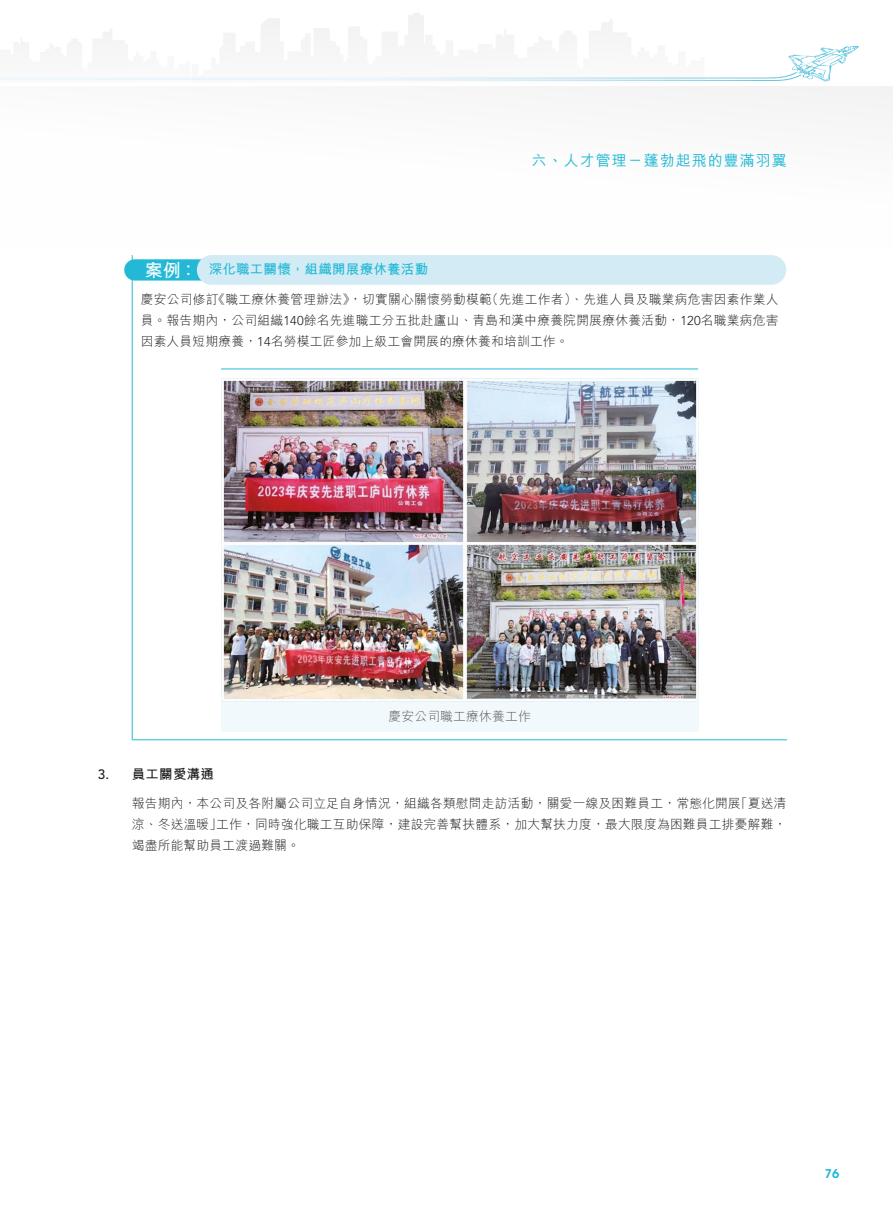
<style>
.page{position:relative;width:893px;height:1212px;background:#fff}
.page>*{position:absolute;margin:0;border:0;box-sizing:border-box;transform-origin:0 0}
.t1{font:700 18px "M Hei HK";color:#fff}
.t2{font:500 15px "M Hei HK";letter-spacing:.065em;color:#23b9d6}
.t3{font:700 13.5px "M Hei HK";letter-spacing:.015em;color:#23b9d6}
.t4{font:700 13.5px "M Hei HK";letter-spacing:.015em;color:#1c1c1b}
.t5{font:500 13.5px "Avenir LT Std";color:#1c1c1b}
.t6{font:300 12.75px/21px "M Hei HK";letter-spacing:.015em;color:#1c1c1b}
.t7{font:300 12.75px "M Hei HK";letter-spacing:.015em;color:#575756}
.t8{font:600 12px "ITC Avant Garde Std";color:#23b9d6}
.s1{font-family:"Avenir LT Std"}
</style>
<div class="page">
<svg style="left:0;top:13px;width:859px;height:69px"></svg>
<div style="left:124px;top:259px;width:493px;height:22px;background:#23b9d6;border-radius:11px"></div>
<div style="left:197px;top:255px;width:589px;height:30px;background:#d3ebf5;border-radius:15px"></div>
<hr style="left:132px;top:255px;width:1px;height:484px;background:#23b9d6">
<hr style="left:132px;top:739px;width:655px;height:1px;background:#23b9d6">
<div style="left:221px;top:702px;width:477px;height:29px;background:#f1f9fc"></div>
<hr style="left:221px;top:369px;width:477px;height:1px;background:#23b9d6">
<img style="left:221px;top:379px;width:477px;height:323px">
<h1 class="t1" style="left:145px;top:257px;width:54px">案例：</h1>
<p class="t3" style="left:209px;top:260px;width:221px">深化職工關懷，組織開展療休養活動</p>
<p class="t2" style="left:532px;top:150px;width:257px">六、人才管理－蓬勃起飛的豐滿羽翼</p>
<p class="t6" style="left:141px;top:288px;width:639px">慶安公司修訂<br>員。報告期內，公司組織<span class="s1">140</span>餘名先進職工分五批赴廬山、青島和漢中療養院開展療休養活動，<span class="s1">120</span>名職業病危害因素人員短期療養，<span class="s1">14</span>名勞模工匠參加上級工會開展的療休養和培訓工作。</p>
<p class="t6" style="left:212px;top:288px;width:281px">《職工療休養管理辦法，》切實關心關懷勞動模範</p>
<p class="t6" style="left:486px;top:288px;width:294px">（先進工作者）、先進人員及職業病危害因素作業人</p>
<p class="t5" style="left:98px;top:766px;width:13px">3.</p>
<p class="t4" style="left:132px;top:764px;width:84px">員工關愛溝通</p>
<p class="t7" style="left:388px;top:707px;width:144px">慶安公司職工療休養工作</p>
<p class="t6" style="left:216px;top:793px;width:572px;text-indent:-84px">報告期內，本公司及各附屬公司立足自身情況，組織各類慰問走訪活動，關愛一線及困難員工，常態化開展<br>工作，同時強化職工互助保障，建設完善幫扶體系，加大幫扶力度，最大限度為困難員工排憂解難，</p>
<p class="t6" style="left:735px;top:793px;width:53px">「夏送清</p>
<p class="t6" style="left:132px;top:814px;width:170px">涼、冬送溫暖」<br>竭盡所能幫助員工渡過難關。</p>
<p class="t8" style="left:825px;top:1166px;width:16px">76</p>
</div>
